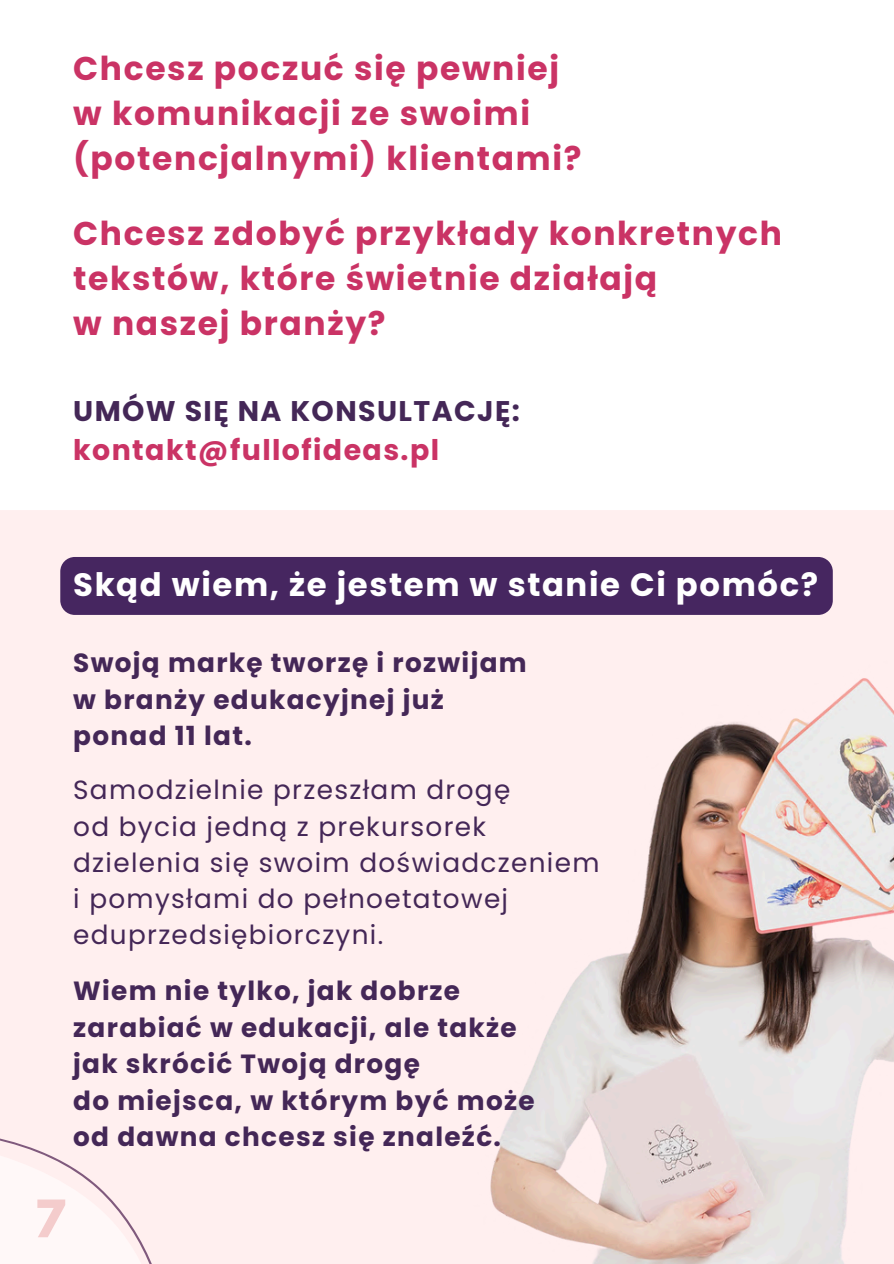
<style>
.page{position:relative;width:894px;height:1264px;background:#fff}
.page>*{position:absolute;margin:0;border:0;box-sizing:border-box;transform-origin:0 0}
.t1{font:53.4px "Code Pro Bold LC";color:#f4cccc}
.t2{font:700 32.85px/45px "Poppins";letter-spacing:.05em;color:#ca3365}
.t3{font:700 32.25px "Poppins";letter-spacing:.05em;color:#fff}
.t4{font:700 28.35px/39.3px "Poppins";letter-spacing:.05em;color:#ca3365}
.t5{font:700 26.25px/36.5px "Poppins";letter-spacing:.05em;color:#442757}
.t6{font:26.25px/36px "Poppins";letter-spacing:.05em;color:#442757}
.s1{color:#442757}
</style>
<div class="page">
<div style="left:0;top:510px;width:893px;height:753px;background:#ffefef"></div>
<svg style="left:0;top:1138px;width:152px;height:125px"></svg>
<img style="left:490px;top:567px;width:403px;height:696px">
<div style="left:60px;top:557px;width:772px;height:58px;background:#462660"></div>
<h2 class="t2" style="left:73px;top:46px;width:509px">Chcesz poczuć się pewniej w komunikacji ze swoimi (potencjalnymi) klientami?</h2>
<p class="t2" style="left:73px;top:211px;width:710px">Chcesz zdobyć przykłady konkretnych tekstów, które świetnie działają<br>w naszej branży?</p>
<p class="t4" style="left:73px;top:391px;width:448px"><span class="s1">UMÓW SIĘ NA KONSULTACJĘ: </span>kontakt@fullofideas.pl</p>
<h2 class="t3" style="left:73px;top:562px;width:746px">Skąd wiem, że jestem w stanie Ci pomóc?</h2>
<h1 class="t5" style="left:73px;top:644px;width:455px">Swoją markę tworzę i rozwijam w branży edukacyjnej już ponad 11 lat.</h1>
<p class="t6" style="left:73px;top:772px;width:438px">Samodzielnie przeszłam drogę</p>
<p class="t6" style="left:73px;top:808px;width:414px">od bycia jedną z prekursorek</p>
<p class="t6" style="left:73px;top:844px;width:527px">dzielenia się swoim doświadczeniem</p>
<h2 class="t6" style="left:73px;top:880px;width:436px">i pomysłami do pełnoetatowej eduprzedsiębiorczyni.</h2>
<p class="t5" style="left:73px;top:972px;width:463px">Wiem nie tylko, jak dobrze zarabiać w edukacji, ale także jak skrócić Twoją drogę<br>do miejsca, w którym być może od dawna chcesz się znaleźć.</p>
<h1 class="t1" style="left:38px;top:1186px;width:33px">7</h1>
</div>
